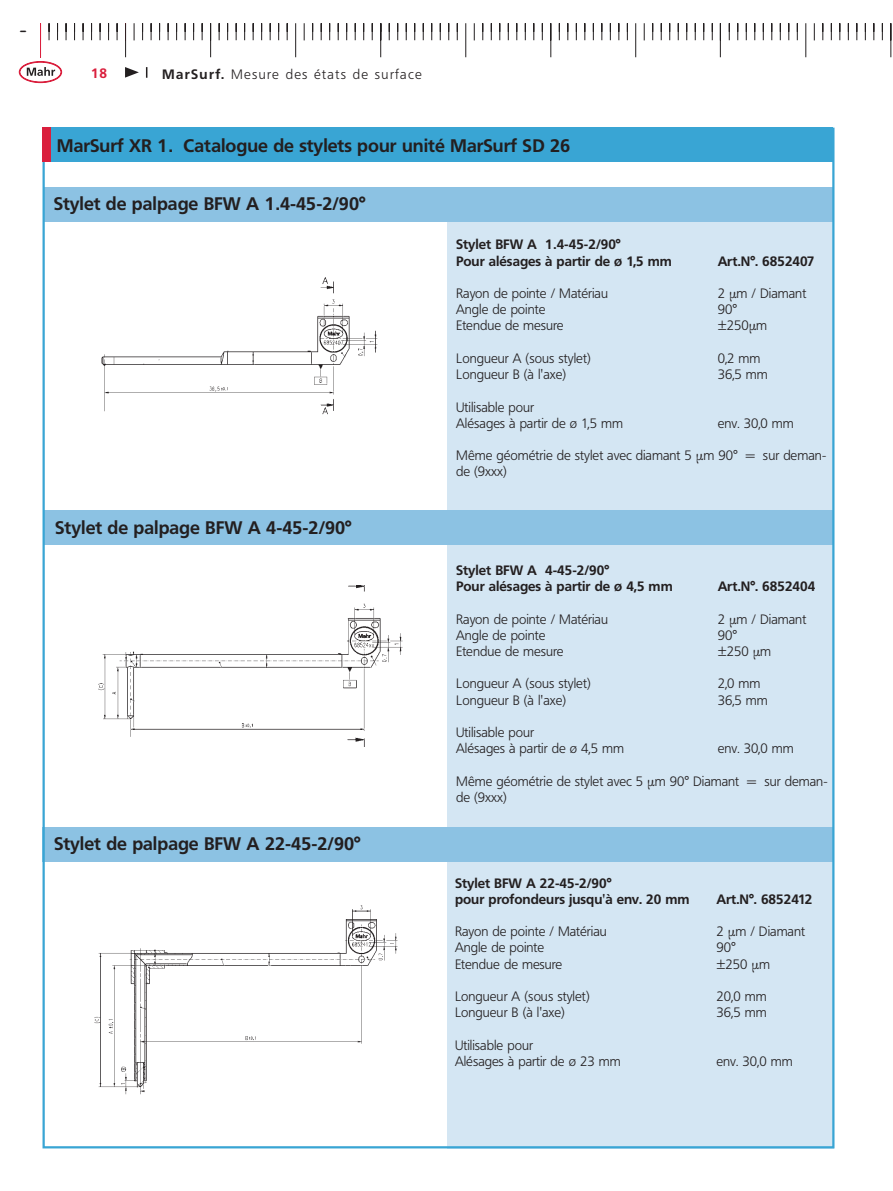
<style>
.page{position:relative;width:893px;height:1191px;background:#fff}
.page>*{position:absolute;margin:0;border:0;box-sizing:border-box;transform-origin:0 0}
.t1{font:700 18px "Frutiger BQ";color:#231f20}
.t2{font:18px "Digital ICG";color:#231f20}
.t3{font:300 13.5px/16.2px "Frutiger BQ";color:#231f20}
.t4{font:700 13.5px/16.2px "Frutiger BQ";color:#231f20}
.t5{font:300 13.5px "Frutiger BQ";letter-spacing:.1em;color:#231f20}
.t6{font:700 13.5px "Frutiger BQ";color:#da1f3d}
.s1{font-weight:700}
</style>
<div class="page">
<div style="left:447px;top:187px;width:387px;height:961px;background:#d4e6f3"></div>
<div style="left:44px;top:510px;width:789px;height:34px;background:#8cc2e3"></div>
<div style="left:43px;top:827px;width:790px;height:34px;background:#8cc2e3"></div>
<div style="left:44px;top:187px;width:789px;height:34px;background:#8cc2e3"></div>
<img style="left:98px;top:585px;width:305px;height:161px">
<img style="left:94px;top:905px;width:304px;height:190px">
<img style="left:101px;top:277px;width:277px;height:138px">
<svg style="left:125px;top:67px;width:14px;height:11px"></svg>
<div style="left:43px;top:128px;width:790px;height:34px;background:#39a5d4"></div>
<hr style="left:40px;top:23px;width:1px;height:34px;background:#da1f3d">
<svg style="left:49px;top:23px;width:1px;height:17px"></svg>
<svg style="left:57px;top:23px;width:1px;height:17px"></svg>
<svg style="left:66px;top:23px;width:1px;height:17px"></svg>
<svg style="left:74px;top:23px;width:1px;height:17px"></svg>
<svg style="left:83px;top:23px;width:1px;height:17px"></svg>
<svg style="left:91px;top:23px;width:1px;height:17px"></svg>
<svg style="left:100px;top:23px;width:1px;height:17px"></svg>
<svg style="left:108px;top:23px;width:1px;height:17px"></svg>
<svg style="left:116px;top:23px;width:776px;height:35px"></svg>
<svg style="left:19px;top:61px;width:43px;height:22px"></svg>
<div style="left:43px;top:128px;width:8px;height:34px;background:#da1f3d"></div>
<h1 class="t2" style="left:19px;top:18px;width:10px">-</h1>
<p class="t6" style="left:91px;top:65px;width:17px">18</p>
<p class="t5" style="left:162px;top:66px;width:261px"><span class="s1">MarSurf.</span> Mesure des états de surface</p>
<h1 class="t1" style="left:57px;top:135px;width:515px">MarSurf XR 1. Catalogue de stylets pour unité MarSurf SD 26</h1>
<h1 class="t1" style="left:54px;top:193px;width:313px">Stylet de palpage BFW A 1.4-45-2/90°</h1>
<h1 class="t1" style="left:55px;top:516px;width:298px">Stylet de palpage BFW A 4-45-2/90°</h1>
<h1 class="t1" style="left:54px;top:833px;width:308px">Stylet de palpage BFW A 22-45-2/90°</h1>
<p class="t4" style="left:456px;top:237px;width:217px">Stylet BFW A 1.4-45-2/90°<br>Pour alésages à partir de ø 1,5 mm</p>
<p class="t4" style="left:718px;top:253px;width:98px">Art.N°. 6852407</p>
<p class="t3" style="left:456px;top:285px;width:153px">Rayon de pointe / Matériau</p>
<p class="t3" style="left:718px;top:285px;width:90px">2 µm / Diamant</p>
<p class="t3" style="left:456px;top:302px;width:91px">Angle de pointe</p>
<p class="t3" style="left:718px;top:302px;width:21px">90°</p>
<p class="t3" style="left:456px;top:318px;width:109px">Etendue de mesure</p>
<p class="t3" style="left:718px;top:318px;width:51px">±250µm</p>
<p class="t3" style="left:456px;top:350px;width:136px">Longueur A (sous stylet)</p>
<p class="t3" style="left:718px;top:350px;width:44px">0,2 mm</p>
<p class="t3" style="left:456px;top:366px;width:111px">Longueur B (à l'axe)</p>
<p class="t3" style="left:718px;top:366px;width:52px">36,5 mm</p>
<p class="t3" style="left:456px;top:399px;width:168px">Utilisable pour<br>Alésages à partir de ø 1,5 mm</p>
<p class="t3" style="left:718px;top:415px;width:78px">env. 30,0 mm</p>
<p class="t3" style="left:456px;top:447px;width:372px">Même géométrie de stylet avec diamant 5 µm 90° = sur deman&shy;de (9xxx)</p>
<p class="t4" style="left:456px;top:562px;width:218px">Stylet BFW A 4-45-2/90°<br>Pour alésages à partir de ø 4,5 mm</p>
<p class="t4" style="left:718px;top:578px;width:99px">Art.N°. 6852404</p>
<p class="t3" style="left:456px;top:611px;width:153px">Rayon de pointe / Matériau</p>
<p class="t3" style="left:718px;top:611px;width:90px">2 µm / Diamant</p>
<p class="t3" style="left:456px;top:627px;width:91px">Angle de pointe</p>
<p class="t3" style="left:718px;top:627px;width:21px">90°</p>
<p class="t3" style="left:456px;top:643px;width:109px">Etendue de mesure</p>
<p class="t3" style="left:718px;top:643px;width:55px">±250 µm</p>
<p class="t3" style="left:456px;top:675px;width:136px">Longueur A (sous stylet)</p>
<p class="t3" style="left:718px;top:675px;width:44px">2,0 mm</p>
<p class="t3" style="left:456px;top:692px;width:111px">Longueur B (à l'axe)</p>
<p class="t3" style="left:718px;top:692px;width:52px">36,5 mm</p>
<p class="t3" style="left:456px;top:724px;width:169px">Utilisable pour<br>Alésages à partir de ø 4,5 mm</p>
<p class="t3" style="left:718px;top:740px;width:78px">env. 30,0 mm</p>
<p class="t3" style="left:456px;top:773px;width:373px">Même géométrie de stylet avec 5 µm 90° Diamant = sur deman&shy;de (9xxx)</p>
<p class="t4" style="left:455px;top:874px;width:236px">Stylet BFW A 22-45-2/90°<br>pour profondeurs jusqu'à env. 20 mm</p>
<p class="t4" style="left:716px;top:891px;width:97px">Art.N°. 6852412</p>
<p class="t3" style="left:455px;top:923px;width:153px">Rayon de pointe / Matériau</p>
<p class="t3" style="left:716px;top:923px;width:90px">2 µm / Diamant</p>
<p class="t3" style="left:455px;top:939px;width:91px">Angle de pointe</p>
<p class="t3" style="left:716px;top:939px;width:21px">90°</p>
<p class="t3" style="left:455px;top:956px;width:109px">Etendue de mesure</p>
<p class="t3" style="left:716px;top:956px;width:55px">±250 µm</p>
<p class="t3" style="left:455px;top:988px;width:136px">Longueur A (sous stylet)</p>
<p class="t3" style="left:716px;top:988px;width:52px">20,0 mm</p>
<p class="t3" style="left:455px;top:1004px;width:111px">Longueur B (à l'axe)</p>
<p class="t3" style="left:716px;top:1004px;width:52px">36,5 mm</p>
<p class="t3" style="left:455px;top:1037px;width:167px">Utilisable pour<br>Alésages à partir de ø 23 mm</p>
<p class="t3" style="left:716px;top:1053px;width:78px">env. 30,0 mm</p>
</div>
